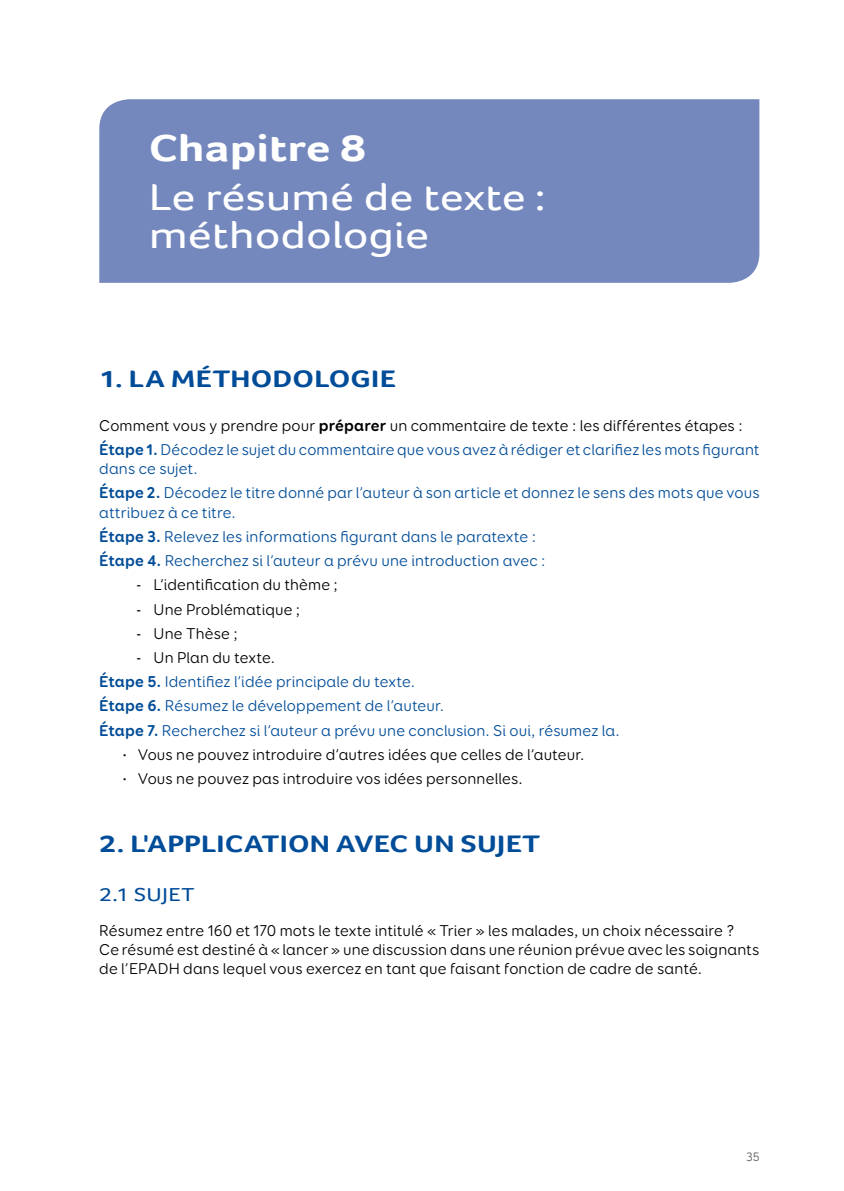
<style>
.page{position:relative;width:844px;height:1191px;background:#fff}
.page>*{position:absolute;margin:0;border:0;box-sizing:border-box;transform-origin:0 0}
.t1{font:38.5px/38.5px "Foco";letter-spacing:-.005em;color:#fff;scale:1.25 1}
.t2{font:700 38.5px "Foco";color:#fff;scale:1.25 1}
.t3{font:700 24.5px "Foco";letter-spacing:.01em;color:#004c98;scale:1.25 1}
.t4{font:19.25px "Foco";letter-spacing:.015em;color:#004c98;scale:1.25 1}
.t5{font:15.75px/24.2px "Booster Next FY";letter-spacing:.01em;color:#004c98}
.t6{font:15.75px/19.2px "Booster Next FY";letter-spacing:.01em;color:#000}
.t7{font:12.25px "Booster Next FY";color:#58585a}
.s1{color:#000}
.s2{font-weight:700;color:#000}
.s3{font-weight:700}
.s4{font-family:"Trebuchet MS";font-size:14.88px}
</style>
<div class="page">
<div style="left:99px;top:99px;width:660px;height:184px;background:#7488be"></div>
<h1 class="t2" style="left:149px;top:123px;width:176px">CHAPITRE 8</h1>
<h1 class="t1" style="left:149px;top:177px;width:319px">Le résumé de texte : méthodologie</h1>
<h2 class="t3" style="left:99px;top:362px;width:239px">1. LA MÉTHODOLOGIE</h2>
<p class="t5" style="left:99px;top:413px;width:661px"><span class="s1">Comment vous y prendre pour</span> <span class="s2">préparer</span> <span class="s1">un commentaire de texte : les différentes étapes :<br></span><span class="s3">Étape 1.</span> Décodez le sujet du commentaire que vous avez à rédiger et clarifiez les mots figurant</p>
<p class="t5" style="left:99px;top:457px;width:661px">dans ce sujet.<br><span class="s3">Étape 2.</span> Décodez le titre donné par l’auteur à son article et donnez le sens des mots que vous</p>
<p class="t5" style="left:99px;top:500px;width:447px">attribuez à ce titre.<br><span class="s3">Étape 3.</span> Relevez les informations figurant dans le paratexte :<br><span class="s3">Étape 4.</span> Recherchez si l’auteur a prévu une introduction avec :</p>
<p class="t6" style="left:136px;top:575px;width:203px"><span class="s4">-</span> L’identification du thème ;</p>
<p class="t6" style="left:136px;top:599px;width:166px"><span class="s4">-</span> Une Problématique ;</p>
<p class="t6" style="left:136px;top:624px;width:103px"><span class="s4">-</span> Une Thèse ;</p>
<p class="t6" style="left:136px;top:648px;width:141px"><span class="s4">-</span> Un Plan du texte.</p>
<p class="t5" style="left:99px;top:670px;width:317px"><span class="s3">Étape 5.</span> Identifiez l’idée principale du texte.</p>
<p class="t5" style="left:99px;top:694px;width:346px"><span class="s3">Étape 6.</span> Résumez le développement de l’auteur.</p>
<p class="t5" style="left:99px;top:718px;width:522px"><span class="s3">Étape 7.</span> Recherchez si l’auteur a prévu une conclusion. Si oui, résumez la.</p>
<p class="t6" style="left:122px;top:745px;width:464px"><span class="s4">∙</span> Vous ne pouvez introduire d’autres idées que celles de l’auteur.</p>
<p class="t6" style="left:122px;top:769px;width:402px"><span class="s4">∙</span> Vous ne pouvez pas introduire vos idées personnelles.</p>
<h2 class="t3" style="left:99px;top:827px;width:354px">2. L'APPLICATION AVEC UN SUJET</h2>
<p class="t4" style="left:99px;top:882px;width:78px">2.1 SUJET</p>
<p class="t6" style="left:99px;top:920px;width:661px">Résumez entre 160 et 170 mots le texte intitulé « Trier » les malades, un choix nécessaire ?<br>Ce résumé est destiné à « lancer » une discussion dans une réunion prévue avec les soignants de l’EPADH dans lequel vous exercez en tant que faisant fonction de cadre de santé.</p>
<p class="t7" style="left:746px;top:1149px;width:15px">35</p>
</div>
